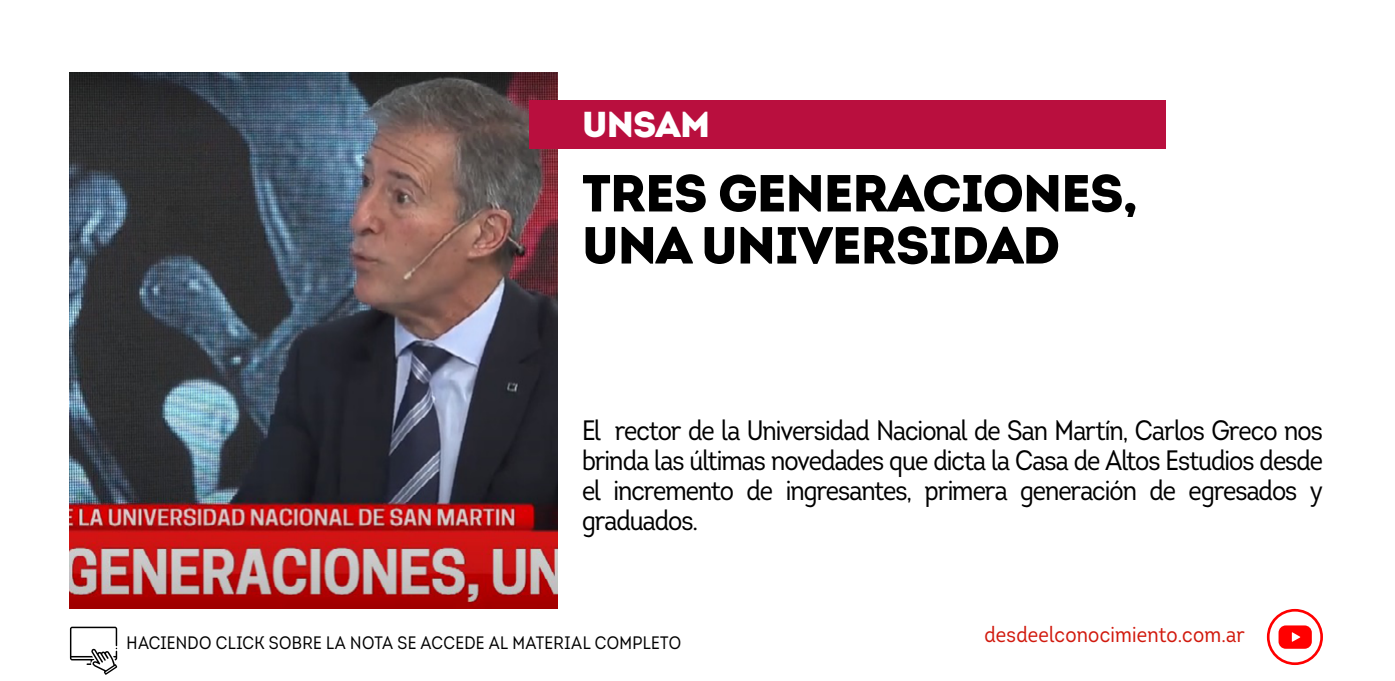
<style>
.page{position:relative;width:1395px;height:681px;background:#fff}
.page>*{position:absolute;margin:0;border:0;box-sizing:border-box;transform-origin:0 0}
.t1{font:900 52px/52px "Intro";letter-spacing:-.02em;color:#000}
.t2{font:900 36px "Intro";letter-spacing:-.02em;color:#fff}
.t3{font:28px/30px "Intro Cond";letter-spacing:-.035em;color:#000;text-align:justify}
.t4{font:22px "Intro Cond";letter-spacing:.01em;color:#d1190d}
.t5{font:18px "Intro Cond";letter-spacing:.02em;color:#000}
</style>
<div class="page">
<img style="left:70px;top:72px;width:488px;height:536px">
<svg style="left:70px;top:626px;width:47px;height:48px"></svg>
<div style="left:529px;top:100px;width:636px;height:49px;background:#b90f3e"></div>
<div style="left:1267px;top:608px;width:56px;height:56px;border:3px solid #f00;border-radius:50%"></div>
<svg style="left:1278px;top:625px;width:34px;height:23px"></svg>
<p class="t2" style="left:582px;top:101px;width:130px">UNSAM</p>
<h1 class="t1" style="left:582px;top:166px;width:557px">TRES GENERACIONES,<br>UNA UNIVERSIDAD</h1>
<p class="t3" style="left:582px;top:415px;width:742px">El rector de la Universidad Nacional de San Martín, Carlos Greco nos brinda las últimas novedades que dicta la Casa de Altos Estudios desde el incremento de ingresantes, primera generación de egresados y graduados.</p>
<p class="t5" style="left:127px;top:631px;width:556px">HACIENDO CLICK SOBRE LA NOTA SE ACCEDE AL MATERIAL COMPLETO</p>
<p class="t4" style="left:984px;top:620px;width:262px">desdeelconocimiento.com.ar</p>
</div>
